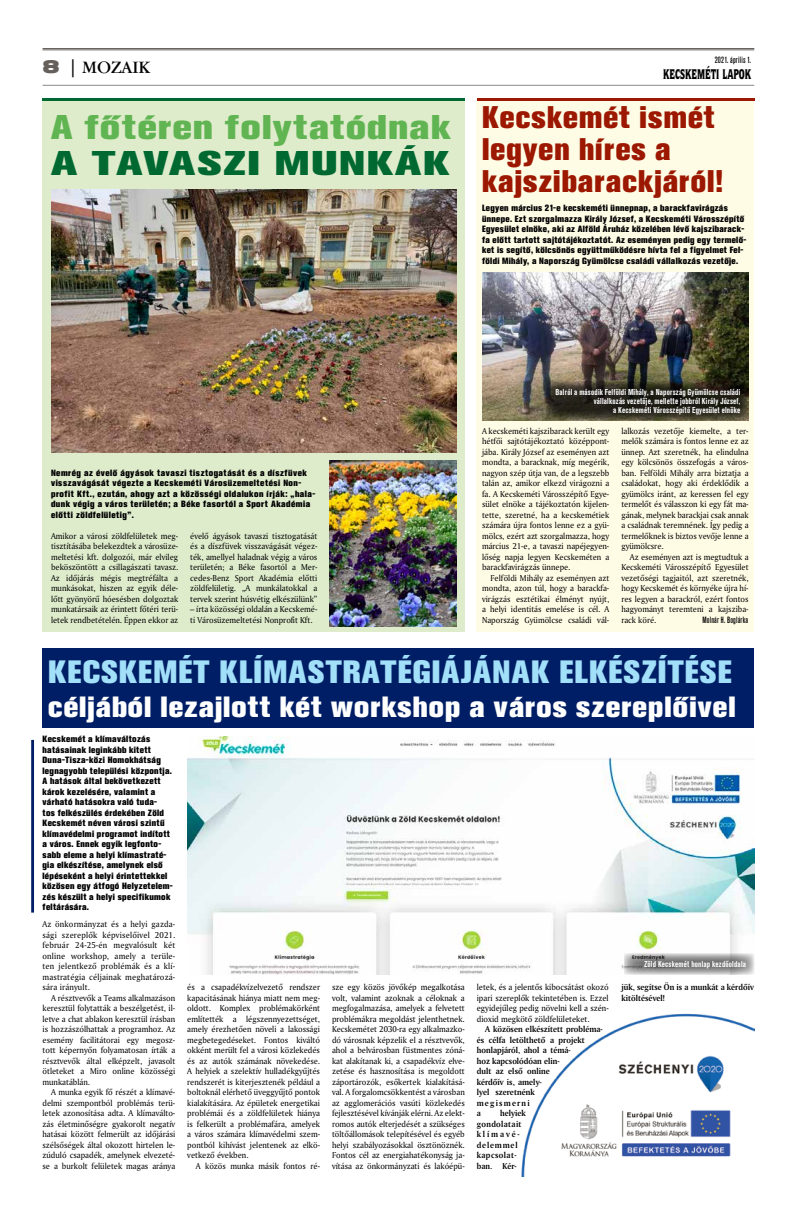
<style>
.page{position:relative;width:794px;height:1219px;background:#fff}
.page>*{position:absolute;margin:0;border:0;box-sizing:border-box;transform-origin:0 0}
.t1{font:700 34px "Akzidenz Grotesk XPFL";color:#60b552;scale:1.12 1}
.t2{font:700 34px "Akzidenz Grotesk XPFL";color:#006931;scale:1.37 1}
.t3{font:700 32px "Akzidenz Grotesk XPFL";color:#a2dff8}
.t4{font:700 31px/32px "Akzidenz Grotesk XPFL";color:#9c1800;scale:.95 1}
.t5{font:700 29px "Akzidenz Grotesk XPFL";color:#fff}
.t6{font:18px "Garamond Bk PFL";color:#000}
.t7{font:14px "Quorum Blk PFL";letter-spacing:-.01em;color:#000;scale:.64 1}
.t8{font:9px/10.5px "Amerigo PFL";color:#000;text-align:justify;scale:.95 1}
.t9{font:700 9px/10.5px "Akzidenz Grotesk XPFL";color:#000;scale:.95 1}
.t10{font:700 9px/10.5px "Akzidenz Grotesk XPFL";color:#000;scale:.94 1}
.t11{font:700 9px/10.5px "Akzidenz Grotesk XPFL";letter-spacing:.02em;color:#000;scale:.95 1}
.t12{font:700 9px/10.5px "Amerigo PFL";color:#000;scale:.95 1}
.t13{font:700 9px/10.5px "Amerigo PFL";letter-spacing:.045em;color:#000;scale:.95 1}
.t14{font:9px "Akzidenz Grotesk Md Cn PFL";color:#000;scale:.95 1}
.t15{font:700 8.5px/9px "Akzidenz Grotesk Cn PFL";color:#fff;text-align:right;scale:.95 1}
.s1{font-family:"Swiss 721 Blk Ex PFL";color:#66605c}
</style>
<div class="page">
<hr style="left:43px;top:48px;width:711px;height:1px;background:#66605c">
<hr style="left:43px;top:50px;width:711px;height:1px;background:#66605c">
<hr style="left:43px;top:85px;width:711px;height:1px;background:#8c8986">
<img style="left:521px;top:1013px;width:233px;height:163px">
<div style="left:43px;top:649px;width:711px;height:79px;background:#001e65"></div>
<hr style="left:31px;top:740px;width:3px;height:173px;background:#001e65">
<div style="left:43px;top:101px;width:422px;height:531px;background:#dfeccc"></div>
<div style="left:476px;top:101px;width:278px;height:531px;background:#fffce6"></div>
<img style="left:51px;top:189px;width:405px;height:263px">
<img style="left:482px;top:272px;width:266px;height:148px">
<hr style="left:43px;top:98px;width:422px;height:3px;background:#006931">
<hr style="left:477px;top:98px;width:277px;height:3px;background:#9c1800">
<img style="left:329px;top:461px;width:127px;height:165px">
<img style="left:187px;top:736px;width:567px;height:239px">
<svg style="left:624px;top:953px;width:130px;height:22px;background:#9d9d9d"></svg>
<svg style="left:546px;top:382px;width:202px;height:38px;background:#2a281d"></svg>
<p class="t14" style="left:714px;top:55px;width:40px">2021. április 1.</p>
<h3 class="t6" style="left:43px;top:57px;width:109px"><span class="s1">8</span> | MOZAIK</h3>
<h3 class="t7" style="left:663px;top:65px;width:139px">KECSKEMÉTI LAPOK</h3>
<h1 class="t1" style="left:51px;top:108px;width:359px">A főtéren folytatódnak</h1>
<h1 class="t2" style="left:51px;top:144px;width:294px">A TAVASZI MUNKÁK</h1>
<h3 class="t4" style="left:482px;top:102px;width:256px">Kecskemét ismét legyen híres a kajszibarackjáról!</h3>
<p class="t10" style="left:482px;top:203px;width:283px">Legyen március 21-e kecskeméti ünnepnap, a barackfavirágzás ünnepe. Ezt szorgalmazza Király József, a Kecskeméti Városszépítő Egyesület elnöke, aki az Alföld Áruház közelében lévő kajszibarack&shy;fa előtt tartott sajtótájékoztatót. Az eseményen pedig egy termelő&shy;ket is segítő, kölcsönös együttműködésre hívta fel a figyelmet Fel&shy;földi Mihály, a Napország Gyümölcse családi vállalkozás vezetője.</p>
<p class="t11" style="left:51px;top:468px;width:280px">Nemrég az évelő ágyások tavaszi tisztogatását és a díszfüvek visszavágását végezte a Kecskeméti Városüzemeltetési Non&shy;profit Kft., ezután, ahogy azt a közösségi oldalukon írják: „hala&shy;dunk végig a város területén; a Béke fasortól a Sport Akadémia előtti zöldfelületig”.</p>
<p class="t8" style="left:51px;top:530px;width:135px">Amikor a városi zöldfelületek meg&shy;tisztításába belekezdtek a városüze&shy;meltetési kft. dolgozói, már elvileg beköszöntött a csillagászati tavasz.<br>Az időjárás mégis megtréfálta a munkásokat, hiszen az egyik déle&shy;lőtt gyönyörű hóesésben dolgoztak munkatársaik az érintett főtéri terü&shy;letek rendbetételén. Éppen ekkor az</p>
<p class="t8" style="left:190px;top:530px;width:135px">évelő ágyások tavaszi tisztogatását és a díszfüvek visszavágását végez&shy;ték, amellyel haladnak végig a város területén; a Béke fasortól a Mer&shy;cedes-Benz Sport Akadémia előtti zöldfelületig. „A munkálatokkal a tervek szerint húsvétig elkészülünk”</p>
<p class="t8" style="left:190px;top:604px;width:135px">– írta közösségi oldalán a Kecskemé&shy;ti Városüzemeltetési Nonprofit Kft.</p>
<p class="t15" style="left:555px;top:388px;width:196px">Balról a második Felföldi Mihály, a Napország Gyümölcse családi vállalkozás vezetője, mellette jobbról Király József,<br>a Kecskeméti Városszépítő Egyesület elnöke</p>
<p class="t8" style="left:482px;top:425px;width:135px">A kecskeméti kajszibarack került egy hétfői sajtótájékoztató középpont&shy;jába. Király József az eseményen azt mondta, a baracknak, míg megérik, nagyon szép útja van, de a legszebb talán az, amikor elkezd virágozni a fa. A Kecskeméti Városszépítő Egye&shy;sület elnöke a tájékoztatón kijelen&shy;tette, szeretné, ha a kecskemétiek számára újra fontos lenne ez a gyü&shy;mölcs, ezért azt szorgalmazza, hogy március 21-e, a tavaszi napéjegyen&shy;lőség napja legyen Kecskeméten a barackfavirágzás ünnepe.</p>
<p class="t8" style="left:482px;top:572px;width:135px;text-indent:9px">Felföldi Mihály az eseményen azt mondta, azon túl, hogy a barackfa&shy;virágzás esztétikai élményt nyújt, a helyi identitás emelése is cél. A Napország Gyümölcse családi vál-</p>
<p class="t8" style="left:621px;top:425px;width:135px">lalkozás vezetője kiemelte, a ter&shy;melők számára is fontos lenne ez az ünnep. Azt szeretnék, ha elindulna egy kölcsönös összefogás a város&shy;ban. Felföldi Mihály arra biztatja a családokat, hogy aki érdeklődik a gyümölcs iránt, az keressen fel egy termelőt és válasszon ki egy fát ma&shy;gának, melynek barackjai csak annak a családnak teremnének. Így pedig a termelőknek is biztos vevője lenne a gyümölcsre.</p>
<p class="t8" style="left:621px;top:551px;width:135px;text-indent:9px">Az eseményen azt is megtudtuk a Kecskeméti Városszépítő Egyesület vezetőségi tagjaitól, azt szeretnék, hogy Kecskemét és környéke újra hí&shy;res legyen a barackról, ezért fontos hagyományt teremteni a kajsziba&shy;rack köré.</p>
<p class="t14" style="left:702px;top:615px;width:50px">Molnár H. Boglárka</p>
<h2 class="t3" style="left:48px;top:653px;width:686px">KECSKEMÉT KLÍMASTRATÉGIÁJÁNAK ELKÉSZÍTÉSE</h2>
<h3 class="t5" style="left:48px;top:690px;width:690px">céljából lezajlott két workshop a város szereplőivel</h3>
<p class="t9" style="left:43px;top:734px;width:139px">Kecskemét a klímaváltozás hatásainak leginkább kitett<br>Duna-Tisza-közi Homokhátság legnagyobb települési központja.<br>A hatások által bekövetkezett károk kezelésére, valamint a várható hatásokra való tuda-<br>tos felkészülés érdekében Zöld<br>Kecskemét néven városi szintű klímavédelmi programot indított a város. Ennek egyik legfonto&shy;sabb eleme a helyi klímastraté&shy;gia elkészítése, amelynek első lépéseként a helyi érintettekkel közösen egy átfogó Helyzetelem&shy;zés készült a helyi specifikumok feltárására.</p>
<p class="t8" style="left:43px;top:919px;width:141px">Az önkormányzat és a helyi gazda&shy;sági szereplők képviselőivel 2021. február 24-25-én megvalósult két online workshop, amely a terüle&shy;ten jelentkező problémák és a klí&shy;mastratégia céljainak meghatározá&shy;sára irányult.</p>
<p class="t8" style="left:43px;top:992px;width:141px;text-indent:9px">A résztvevők a Teams alkalmazáson keresztül folytatták a beszélgetést, il&shy;letve a chat ablakon keresztül írásban is hozzászólhattak a programhoz. Az esemény facilitátorai egy megosz&shy;tott képernyőn folyamatosan írták a résztvevők által elképzelt, javasolt ötleteket a Miro online közösségi munkatáblán.</p>
<p class="t8" style="left:43px;top:1087px;width:141px;text-indent:9px">A munka egyik fő részét a klímavé&shy;delmi szempontból problémás terü&shy;letek azonosítása adta. A klímaválto&shy;zás életminőségre gyakorolt negatív hatásai között felmerült az időjárási szélsőségek által okozott hirtelen le&shy;zúduló csapadék, amelynek elvezeté&shy;se a burkolt felületek magas aránya</p>
<p class="t8" style="left:187px;top:982px;width:141px">és a csapadékvízelvezető rendszer kapacitásának hiánya miatt nem meg&shy;oldott. Komplex problémakörként említették a légszennyezettséget, amely érezhetően növeli a lakossági megbetegedéseket. Fontos kiváltó okként merült fel a városi közlekedés és az autók számának növekedése.<br>A helyiek a szelektív hulladékgyűjtés rendszerét is kiterjesztenék például a boltoknál elérhető üveggyűjtő pontok kialakítására. Az épületek energetikai problémái és a zöldfelületek hiánya is felkerült a problémafára, amelyek a város számára klímavédelmi szem&shy;pontból kihívást jelentenek az elkö&shy;vetkező években.</p>
<p class="t8" style="left:196px;top:1160px;width:132px">A közös munka másik fontos ré-</p>
<p class="t8" style="left:332px;top:982px;width:141px">sze egy közös jövőkép megalkotása volt, valamint azoknak a céloknak a megfogalmazása, amelyek a felvetett problémákra megoldást jelenthetnek.<br>Kecskemétet 2030-ra egy alkalmazko&shy;dó városnak képzelik el a résztvevők, ahol a belvárosban füstmentes zóná&shy;kat alakítanak ki, a csapadékvíz elve&shy;zetése és hasznosítása is megoldott záportározók, esőkertek kialakításá&shy;val. A forgalomcsökkentést a városban az agglomerációs vasúti közlekedés fejlesztésével kívánják elérni. Az elekt&shy;romos autók elterjedését a szükséges töltőállomások telepítésével és egyéb helyi szabályozásokkal ösztönöznék.<br>Fontos cél az energiahatékonyság ja&shy;vítása az önkormányzati és lakóépü-</p>
<p class="t8" style="left:477px;top:982px;width:140px">letek, és a jelentős kibocsátást okozó ipari szereplők tekintetében is. Ezzel egyidejűleg pedig növelni kell a szén&shy;dioxid megkötő zöldfelületeket.</p>
<p class="t12" style="left:477px;top:1024px;width:134px;text-indent:9px">A közösen elkészített probléma&shy;és célfa letölthető a projekt honlapjáról, ahol a témá-<br>hoz kapcsolódóan elin-<br>dult az első online<br>kérdőív is, amel -<br>lyel szeretnénk<br>megismerni<br>a</p>
<p class="t13" style="left:477px;top:1108px;width:53px;text-indent:23px">helyiek gondolatait klímavé&shy;delemmel kapcsolat&shy;ban. Kér-</p>
<p class="t15" style="left:644px;top:960px;width:109px">Zöld Kecskemét honlap kezdőoldala</p>
<p class="t12" style="left:621px;top:982px;width:141px">jük, segítse Ön is a munkát a kérdőív kitöltésével!</p>
</div>
